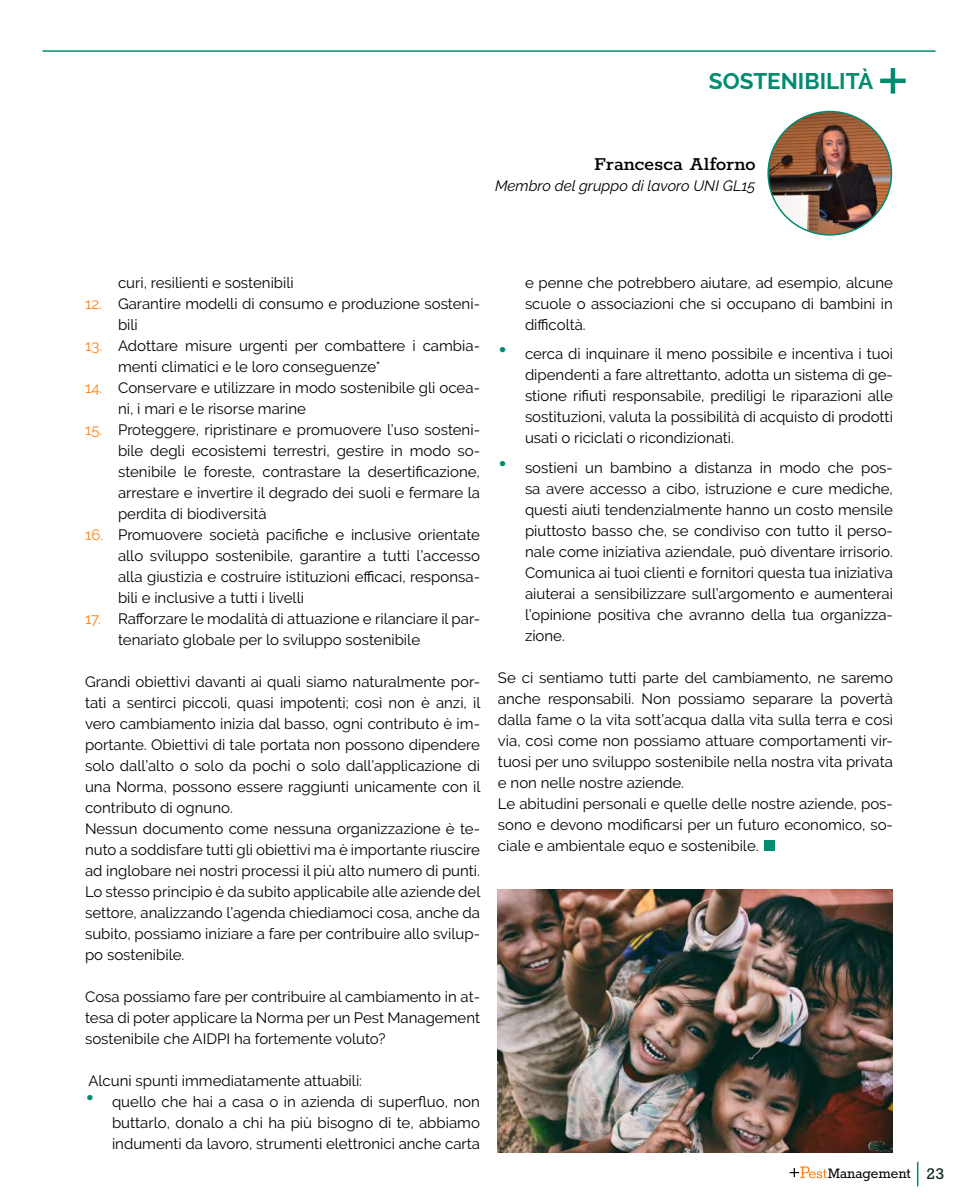
<style>
.page{position:relative;width:978px;height:1204px;background:#fff}
.page>*{position:absolute;margin:0;border:0;box-sizing:border-box;transform-origin:0 0}
.t1{font:700 22.5px "Raleway";color:#008c70}
.t2{font:500 21px "Rokkitt";color:#000001}
.t3{font:16.2px "Rokkitt";color:#030001}
.t4{font:15px/21px "Raleway";color:#000001;text-align:justify}
.t5{font:italic 15px "Raleway";color:#000001}
.s1{color:#ff8316}
.s2{font-weight:600;font-size:27px;color:#008c70}
.s3{font-weight:700;font-size:18px;color:#132f23}
</style>
<div class="page">
<hr style="left:43px;top:50px;width:892px;height:2px;background:#008c70">
<svg style="left:917px;top:1161px;width:1px;height:25px"></svg>
<hr style="left:880px;top:79px;width:26px;height:4px;background:#008c70">
<hr style="left:891px;top:68px;width:4px;height:26px;background:#008c70">
<svg style="left:790px;top:1166px;width:37px;height:12px"></svg>
<div style="left:764px;top:840px;width:11px;height:10px;background:#008c70"></div>
<img style="left:768px;top:111px;width:123px;height:124px;border-radius:62px">
<img style="left:498px;top:889px;width:395px;height:263px">
<h1 class="t1" style="left:709px;top:68px;width:166px">SOSTENIBILITÀ</h1>
<h2 class="t2" style="left:594px;top:150px;width:163px">Francesca Alforno</h2>
<p class="t5" style="left:495px;top:176px;width:262px">Membro del gruppo di lavoro UNI GL15</p>
<p class="t4" style="left:118px;top:272px;width:177px">curi, resilienti e sostenibili</p>
<p class="t4" style="left:118px;top:293px;width:363px;text-indent:-33px"><span class="s1">12.</span> Garantire modelli di consumo e produzione sosteni&shy;bili</p>
<p class="t4" style="left:118px;top:335px;width:363px;text-indent:-33px"><span class="s1">13.</span> Adottare misure urgenti per combattere i cambia&shy;menti climatici e le loro conseguenze*</p>
<p class="t4" style="left:118px;top:377px;width:363px;text-indent:-33px"><span class="s1">14.</span> Conservare e utilizzare in modo sostenibile gli ocea&shy;ni, i mari e le risorse marine</p>
<p class="t4" style="left:118px;top:419px;width:363px;text-indent:-33px"><span class="s1">15.</span> Proteggere, ripristinare e promuovere l’uso sosteni&shy;bile degli ecosistemi terrestri, gestire in modo so&shy;stenibile le foreste, contrastare la desertificazione, arrestare e invertire il degrado dei suoli e fermare la perdita di biodiversità</p>
<p class="t4" style="left:118px;top:524px;width:363px;text-indent:-33px"><span class="s1">16.</span> Promuovere società pacifiche e inclusive orientate allo sviluppo sostenibile, garantire a tutti l’accesso alla giustizia e costruire istituzioni efficaci, responsa&shy;bili e inclusive a tutti i livelli</p>
<p class="t4" style="left:118px;top:608px;width:363px;text-indent:-33px"><span class="s1">17.</span> Rafforzare le modalità di attuazione e rilanciare il par&shy;tenariato globale per lo sviluppo sostenibile</p>
<p class="t4" style="left:85px;top:671px;width:397px;text-align:left">Grandi obiettivi davanti ai quali siamo naturalmente por&shy;tati a sentirci piccoli, quasi impotenti; così non è anzi, il vero cambiamento inizia dal basso, ogni contributo è im&shy;portante. Obiettivi di tale portata non possono dipendere solo dall’alto o solo da pochi o solo dall’applicazione di una Norma, possono essere raggiunti unicamente con il contributo di ognuno.<br>Nessun documento come nessuna organizzazione è te&shy;nuto a soddisfare tutti gli obiettivi ma è importante riuscire ad inglobare nei nostri processi il più alto numero di punti.<br>Lo stesso principio è da subito applicabile alle aziende del settore, analizzando l’agenda chiediamoci cosa, anche da subito, possiamo iniziare a fare per contribuire allo svilup&shy;po sostenibile.</p>
<p class="t4" style="left:85px;top:986px;width:396px">Cosa possiamo fare per contribuire al cambiamento in at&shy;tesa di poter applicare la Norma per un Pest Management sostenibile che AIDPI ha fortemente voluto?</p>
<p class="t4" style="left:88px;top:1070px;width:275px">Alcuni spunti immediatamente attuabili:</p>
<p class="t4" style="left:112px;top:1091px;width:369px;text-indent:-27px"><span class="s2">•</span> quello che hai a casa o in azienda di superfluo, non buttarlo, donalo a chi ha più bisogno di te, abbiamo indumenti da lavoro, strumenti elettronici anche carta</p>
<p class="t4" style="left:525px;top:272px;width:369px">e penne che potrebbero aiutare, ad esempio, alcune scuole o associazioni che si occupano di bambini in difficoltà.</p>
<p class="t4" style="left:525px;top:343px;width:369px;text-indent:-27px"><span class="s2">•</span> cerca di inquinare il meno possibile e incentiva i tuoi dipendenti a fare altrettanto, adotta un sistema di ge&shy;stione rifiuti responsabile, prediligi le riparazioni alle sostituzioni, valuta la possibilità di acquisto di prodotti usati o riciclati o ricondizionati.</p>
<p class="t4" style="left:525px;top:457px;width:369px;text-indent:-27px"><span class="s2">•</span> sostieni un bambino a distanza in modo che pos&shy;sa avere accesso a cibo, istruzione e cure mediche, questi aiuti tendenzialmente hanno un costo mensile piuttosto basso che, se condiviso con tutto il perso&shy;nale come iniziativa aziendale, può diventare irrisorio.<br>Comunica ai tuoi clienti e fornitori questa tua iniziativa aiuterai a sensibilizzare sull’argomento e aumenterai l’opinione positiva che avranno della tua organizza&shy;zione.</p>
<p class="t4" style="left:498px;top:667px;width:396px;text-align:left">Se ci sentiamo tutti parte del cambiamento, ne saremo anche responsabili. Non possiamo separare la povertà dalla fame o la vita sott’acqua dalla vita sulla terra e così via, così come non possiamo attuare comportamenti vir&shy;tuosi per uno sviluppo sostenibile nella nostra vita privata e non nelle nostre aziende.<br>Le abitudini personali e quelle delle nostre aziende, pos&shy;sono e devono modificarsi per un futuro economico, so&shy;ciale e ambientale equo e sostenibile.</p>
<p class="t3" style="left:828px;top:1165px;width:118px">Management <span class="s3">23</span></p>
</div>
